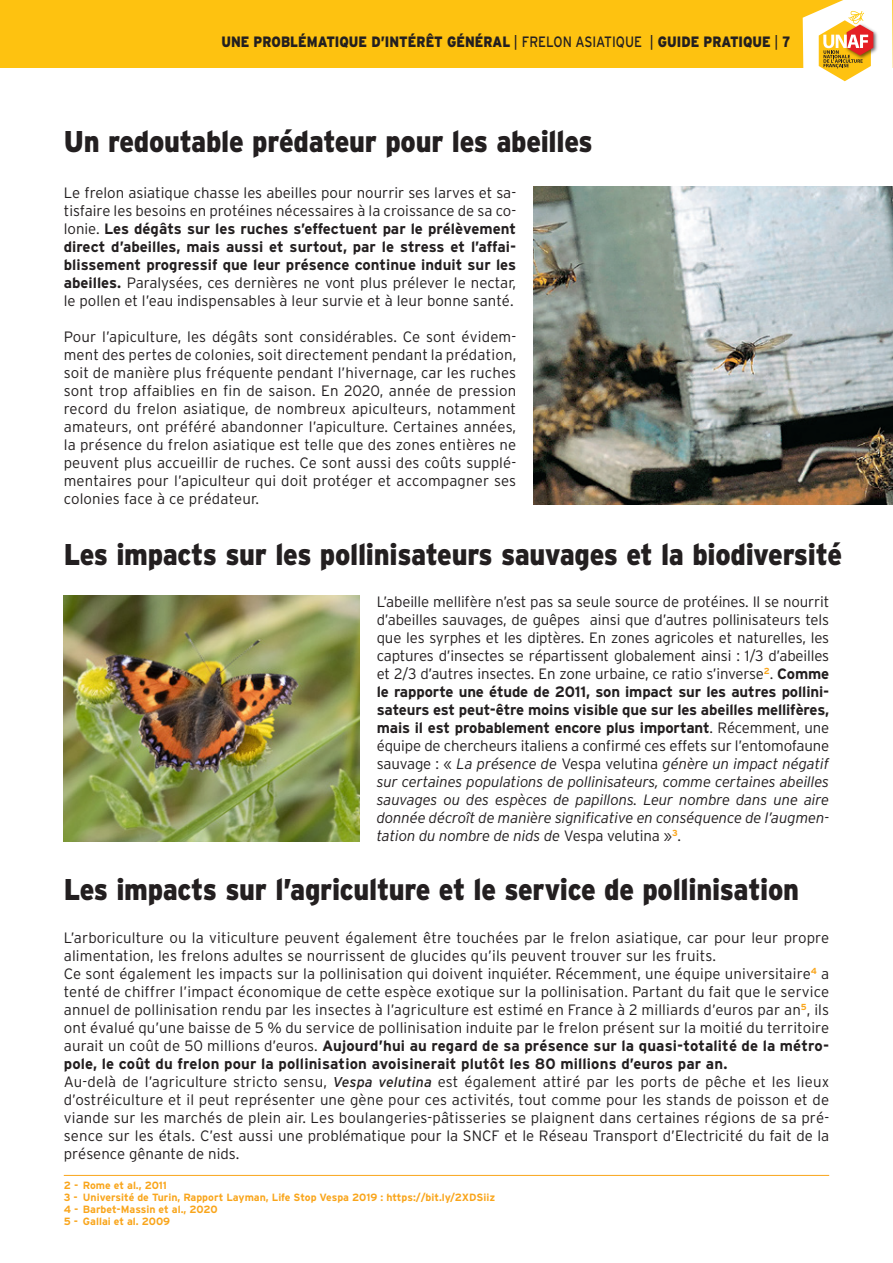
<style>
.page{position:relative;width:893px;height:1263px;background:#fff}
.page>*{position:absolute;margin:0;border:0;box-sizing:border-box;transform-origin:0 0}
.t1{font:900 30px "Interstate";letter-spacing:-.01em;color:#231f20;scale:.9 1}
.texte_standard{font:300 15px/18px "Interstate";letter-spacing:.005em;color:#231f20;text-align:justify}
.t2{font:900 15px "Interstate";color:#231f20;scale:.86 1}
.texte_standard-2{font:700 10.5px "Interstate";color:#f9a51b}
.s1{font-weight:400}
.s2{font-family:"Interstate Condensed"}
.s3{font-weight:700}
.s4{font-style:italic}
.s5{font-weight:400;font-style:italic;font-size:14.25px}
</style>
<div class="page">
<div style="left:0;top:0;width:893px;height:68px;background:#fec210"></div>
<svg style="left:803px;top:0;width:90px;height:82px"></svg>
<img style="left:533px;top:186px;width:360px;height:318px">
<img style="left:64px;top:595px;width:296px;height:247px">
<hr style="left:64px;top:1175px;width:765px;height:1px;background:#f9a51b">
<p class="t2" style="left:221px;top:33px;width:663px">UNE PROBLÉMATIQUE D’INTÉRÊT GÉNÉRAL <span class="s1">| FRELON ASIATIQUE |</span> GUIDE PRATIQUE <span class="s1">|</span> <span class="s2">7</span></p>
<p class="t1" style="left:64px;top:124px;width:589px">Un redoutable prédateur pour les abeilles</p>
<p class="texte_standard" style="left:64px;top:184px;width:454px">Le frelon asiatique chasse les abeilles pour nourrir ses larves et sa&shy;tisfaire les besoins en protéines nécessaires à la croissance de sa co&shy;lonie. <span class="s3">Les dégâts sur les ruches s’effectuent par le prélèvement direct d’abeilles, mais aussi et surtout, par le stress et l’affai&shy;blissement progressif que leur présence continue induit sur les abeilles.</span> Paralysées, ces dernières ne vont plus prélever le nectar, le pollen et l’eau indispensables à leur survie et à leur bonne santé.</p>
<p class="texte_standard" style="left:64px;top:328px;width:454px">Pour l’apiculture, les dégâts sont considérables. Ce sont évidem&shy;ment des pertes de colonies, soit directement pendant la prédation, soit de manière plus fréquente pendant l’hivernage, car les ruches sont trop affaiblies en fin de saison. En 2020, année de pression record du frelon asiatique, de nombreux apiculteurs, notamment amateurs, ont préféré abandonner l’apiculture. Certaines années, la présence du frelon asiatique est telle que des zones entières ne peuvent plus accueillir de ruches. Ce sont aussi des coûts supplé&shy;mentaires pour l’apiculteur qui doit protéger et accompagner ses colonies face à ce prédateur.</p>
<p class="t1" style="left:64px;top:537px;width:866px">Les impacts sur les pollinisateurs sauvages et la biodiversité</p>
<p class="texte_standard" style="left:377px;top:593px;width:454px">L’abeille mellifère n’est pas sa seule source de protéines. Il se nourrit d’abeilles sauvages, de guêpes ainsi que d’autres pollinisateurs tels que les syrphes et les diptères. En zones agricoles et naturelles, les captures d’insectes se répartissent globalement ainsi : 1/3 d’abeilles et 2/3 d’autres insectes. En zone urbaine, ce ratio s’inverse<sup>2</sup>. <span class="s3">Comme le rapporte une étude de 2011, son impact sur les autres pollini&shy;sateurs est peut-être moins visible que sur les abeilles mellifères, mais il est probablement encore plus important</span>. Récemment, une équipe de chercheurs italiens a confirmé ces effets sur l’entomofaune sauvage : « <span class="s4">La présence de</span> Vespa velutina <span class="s4">génère un impact négatif sur certaines populations de pollinisateurs, comme certaines abeilles sauvages ou des espèces de papillons. Leur nombre dans une aire donnée décroît de manière significative en conséquence de l’augmen&shy;tation du nombre de nids de</span> Vespa velutina »<sup>3</sup>.</p>
<p class="t1" style="left:64px;top:872px;width:819px">Les impacts sur l’agriculture et le service de pollinisation</p>
<p class="texte_standard" style="left:64px;top:928px;width:767px">L’arboriculture ou la viticulture peuvent également être touchées par le frelon asiatique, car pour leur propre alimentation, les frelons adultes se nourrissent de glucides qu’ils peuvent trouver sur les fruits.</p>
<p class="texte_standard" style="left:64px;top:964px;width:767px">Ce sont également les impacts sur la pollinisation qui doivent inquiéter. Récemment, une équipe universitaire<sup>4</sup> a tenté de chiffrer l’impact économique de cette espèce exotique sur la pollinisation. Partant du fait que le service annuel de pollinisation rendu par les insectes à l’agriculture est estimé en France à 2 milliards d’euros par an<sup>5</sup>, ils ont évalué qu’une baisse de 5 % du service de pollinisation induite par le frelon présent sur la moitié du territoire aurait un coût de 50 millions d’euros. <span class="s3">Aujourd’hui au regard de sa présence sur la quasi-totalité de la métro&shy;pole, le coût du frelon pour la pollinisation avoisinerait plutôt les 80 millions d’euros par an.</span></p>
<p class="texte_standard" style="left:64px;top:1072px;width:767px">Au-delà de l’agriculture stricto sensu, <span class="s5">Vespa velutina</span> est également attiré par les ports de pêche et les lieux d’ostréiculture et il peut représenter une gène pour ces activités, tout comme pour les stands de poisson et de viande sur les marchés de plein air. Les boulangeries-pâtisseries se plaignent dans certaines régions de sa pré&shy;sence sur les étals. C’est aussi une problématique pour la SNCF et le Réseau Transport d’Electricité du fait de la présence gênante de nids.</p>
<p class="texte_standard-2" style="left:64px;top:1179px;width:105px">2 - Rome et al., 2011</p>
<p class="texte_standard-2" style="left:64px;top:1191px;width:433px">3 - Université de Turin, Rapport Layman, Life Stop Vespa 2019 : https://bit.ly/2XDSiiz</p>
<p class="texte_standard-2" style="left:64px;top:1203px;width:155px">4 - Barbet-Massin et al., 2020</p>
<p class="texte_standard-2" style="left:64px;top:1215px;width:108px">5 - Gallai et al. 2009</p>
</div>
